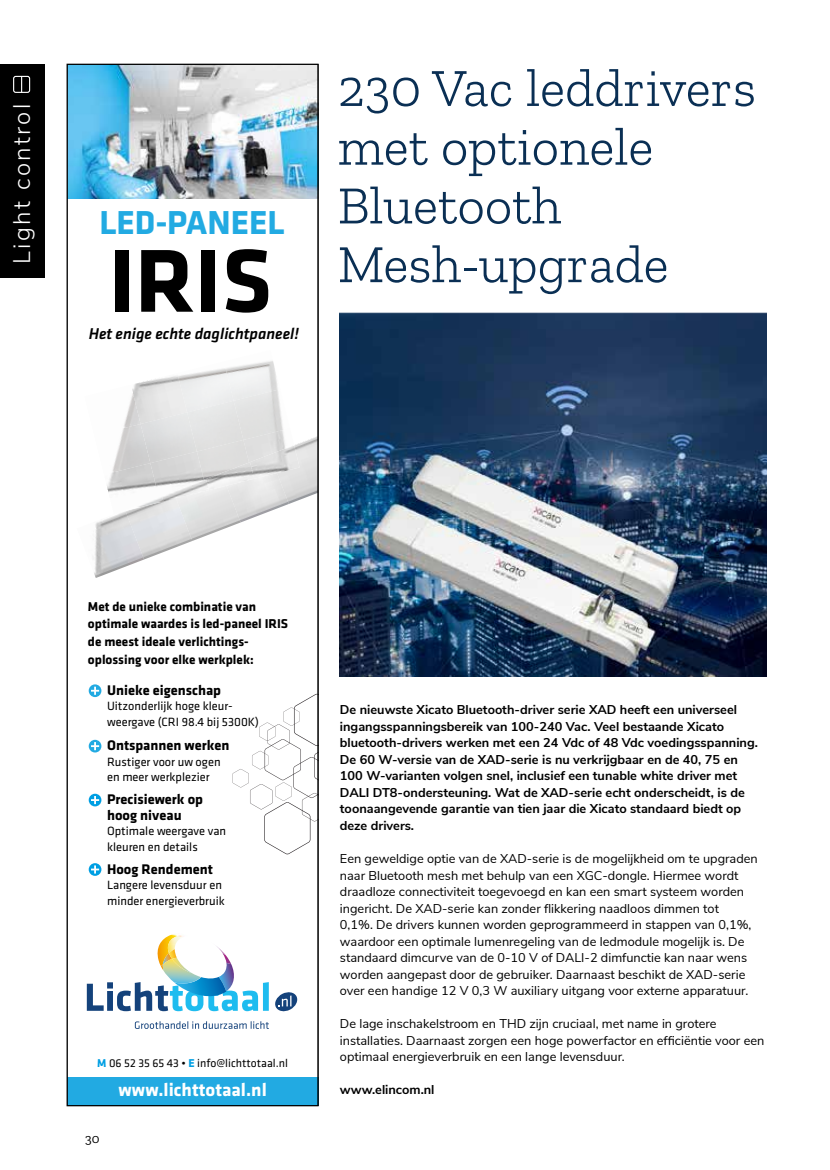
<style>
.page{position:relative;width:830px;height:1170px;background:#fff}
.page>*{position:absolute;margin:0;border:0;box-sizing:border-box;transform-origin:0 0}
.t1{font:700 92.55px "Klavika Basic";color:#000}
.t2{font:300 53.55px/58.7px "Zilla Slab";color:#0a2f54}
.t3{font:700 34.35px "Klavika Basic";color:#22aae2}
.t4{font:300 24px "Nunito Sans";letter-spacing:.1em;color:#fff}
.t5{font:700 18.75px "Klavika Basic";color:#fff}
.t6{font:italic 500 16.2px "Klavika Basic";color:#000}
.t7{font:700 14.4px/15.5px "Klavika Basic";color:#000}
.t8{font:13.5px "Zilla Slab";color:#000}
.t9{font:700 13.2px/17.7px "Klavika Basic";color:#000}
.t10{font:12.75px/16.5px "Nunito Sans";color:#000}
.t11{font:700 12.75px/16.5px "Nunito Sans";color:#000}
.t12{font:12.45px/15.5px "Klavika Basic";color:#000}
.t13{font:11.85px "Klavika Basic";color:#000}
.s1{font-weight:700;color:#009fe3}
</style>
<div class="page">
<img style="left:340px;top:312px;width:425px;height:364px">
<div style="left:0;top:64px;width:45px;height:213px;background:#000"></div>
<div style="left:13px;top:76px;width:17px;height:17px;border:1px solid #fff;border-radius:2px"></div>
<svg style="left:21px;top:76px;width:1px;height:17px"></svg>
<img style="left:289px;top:437px;width:27px;height:67px">
<img style="left:240px;top:479px;width:49px;height:43px">
<img style="left:192px;top:490px;width:48px;height:51px">
<img style="left:144px;top:501px;width:48px;height:58px">
<img style="left:93px;top:514px;width:51px;height:64px">
<img style="left:233px;top:361px;width:45px;height:28px">
<img style="left:233px;top:389px;width:50px;height:39px">
<img style="left:243px;top:428px;width:51px;height:34px">
<img style="left:187px;top:367px;width:46px;height:33px">
<img style="left:187px;top:400px;width:56px;height:40px">
<img style="left:197px;top:440px;width:52px;height:39px">
<img style="left:134px;top:374px;width:53px;height:38px">
<img style="left:141px;top:412px;width:56px;height:39px">
<img style="left:150px;top:451px;width:54px;height:35px">
<img style="left:124px;top:385px;width:17px;height:39px">
<img style="left:114px;top:424px;width:36px;height:39px">
<img style="left:107px;top:463px;width:52px;height:51px">
<img style="left:250px;top:445px;width:49px;height:34px">
<img style="left:206px;top:462px;width:48px;height:28px">
<img style="left:162px;top:479px;width:47px;height:22px">
<img style="left:118px;top:496px;width:45px;height:16px">
<div style="left:67px;top:1077px;width:251px;height:28px;background:#22aae2"></div>
<img style="left:69px;top:66px;width:247px;height:132px">
<svg style="left:232px;top:694px;width:84px;height:160px"></svg>
<svg style="left:87px;top:934px;width:211px;height:78px"></svg>
<svg style="left:135px;top:1021px;width:134px;height:7px"></svg>
<svg style="left:89px;top:684px;width:12px;height:13px"></svg>
<svg style="left:89px;top:739px;width:12px;height:13px"></svg>
<svg style="left:89px;top:793px;width:12px;height:13px"></svg>
<svg style="left:89px;top:863px;width:12px;height:12px"></svg>
<h3 class="t4" style="left:4px;top:264px;width:162px;rotate:-90deg">Light control</h3>
<h3 class="t3" style="left:99px;top:197px;width:187px">LED-PANEEL</h3>
<h1 class="t1" style="left:108px;top:214px;width:165px">IRIS</h1>
<p class="t6" style="left:89px;top:323px;width:211px">Het enige echte daglichtpaneel!</p>
<h2 class="t2" style="left:337px;top:59px;width:419px">230 Vac leddrivers met optionele<br>Bluetooth<br>Mesh-upgrade</h2>
<p class="t9" style="left:88px;top:597px;width:202px">Met de unieke combinatie van optimale waardes is led-paneel IRIS de meest ideale verlichtings&shy;oplossing voor elke werkplek:</p>
<p class="t7" style="left:107px;top:681px;width:115px">Unieke eigenschap</p>
<p class="t12" style="left:107px;top:698px;width:153px">Uitzonderlijk hoge kleur&shy;weergave (CRI 98.4 bij 5300K)</p>
<p class="t7" style="left:107px;top:737px;width:124px">Ontspannen werken</p>
<p class="t12" style="left:107px;top:753px;width:115px">Rustiger voor uw ogen en meer werkplezier</p>
<p class="t7" style="left:107px;top:791px;width:97px">Precisiewerk op hoog niveau</p>
<p class="t12" style="left:107px;top:822px;width:120px">Optimale weergave van kleuren en details</p>
<p class="t7" style="left:107px;top:860px;width:107px">Hoog Rendement</p>
<p class="t12" style="left:107px;top:876px;width:119px">Langere levensduur en minder energieverbruik</p>
<p class="t13" style="left:97px;top:1054px;width:192px"><span class="s1">M</span> 06 52 35 65 43 • <span class="s1">E</span> info@lichttotaal.nl</p>
<p class="t8" style="left:85px;top:1130px;width:16px">30</p>
<h3 class="t5" style="left:118px;top:1076px;width:150px">www.lichttotaal.nl</h3>
<p class="t11" style="left:340px;top:701px;width:419px">De nieuwste Xicato Bluetooth-driver serie XAD heeft een universeel ingangsspanningsbereik van 100-240 Vac. Veel bestaande Xicato bluetooth-drivers werken met een 24 Vdc of 48 Vdc voedingsspanning.<br>De 60 W-versie van de XAD-serie is nu verkrijgbaar en de 40, 75 en 100 W-varianten volgen snel, inclusief een tunable white driver met DALI DT8-ondersteuning. Wat de XAD-serie echt onderscheidt, is de toonaangevende garantie van tien jaar die Xicato standaard biedt op deze drivers.</p>
<p class="t10" style="left:340px;top:849px;width:419px">Een geweldige optie van de XAD-serie is de mogelijkheid om te upgraden naar Bluetooth mesh met behulp van een XGC-dongle. Hiermee wordt draadloze connectiviteit toegevoegd en kan een smart systeem worden ingericht. De XAD-serie kan zonder flikkering naadloos dimmen tot<br>0,1%. De drivers kunnen worden geprogrammeerd in stappen van 0,1%, waardoor een optimale lumenregeling van de ledmodule mogelijk is. De standaard dimcurve van de 0-10 V of DALI-2 dimfunctie kan naar wens worden aangepast door de gebruiker. Daarnaast beschikt de XAD-serie over een handige 12 V 0,3 W auxiliary uitgang voor externe apparatuur.</p>
<p class="t10" style="left:340px;top:1014px;width:426px">De lage inschakelstroom en THD zijn cruciaal, met name in grotere installaties. Daarnaast zorgen een hoge powerfactor en efficiëntie voor een optimaal energieverbruik en een lange levensduur.</p>
<p class="t11" style="left:340px;top:1080px;width:96px">www.elincom.nl</p>
</div>
